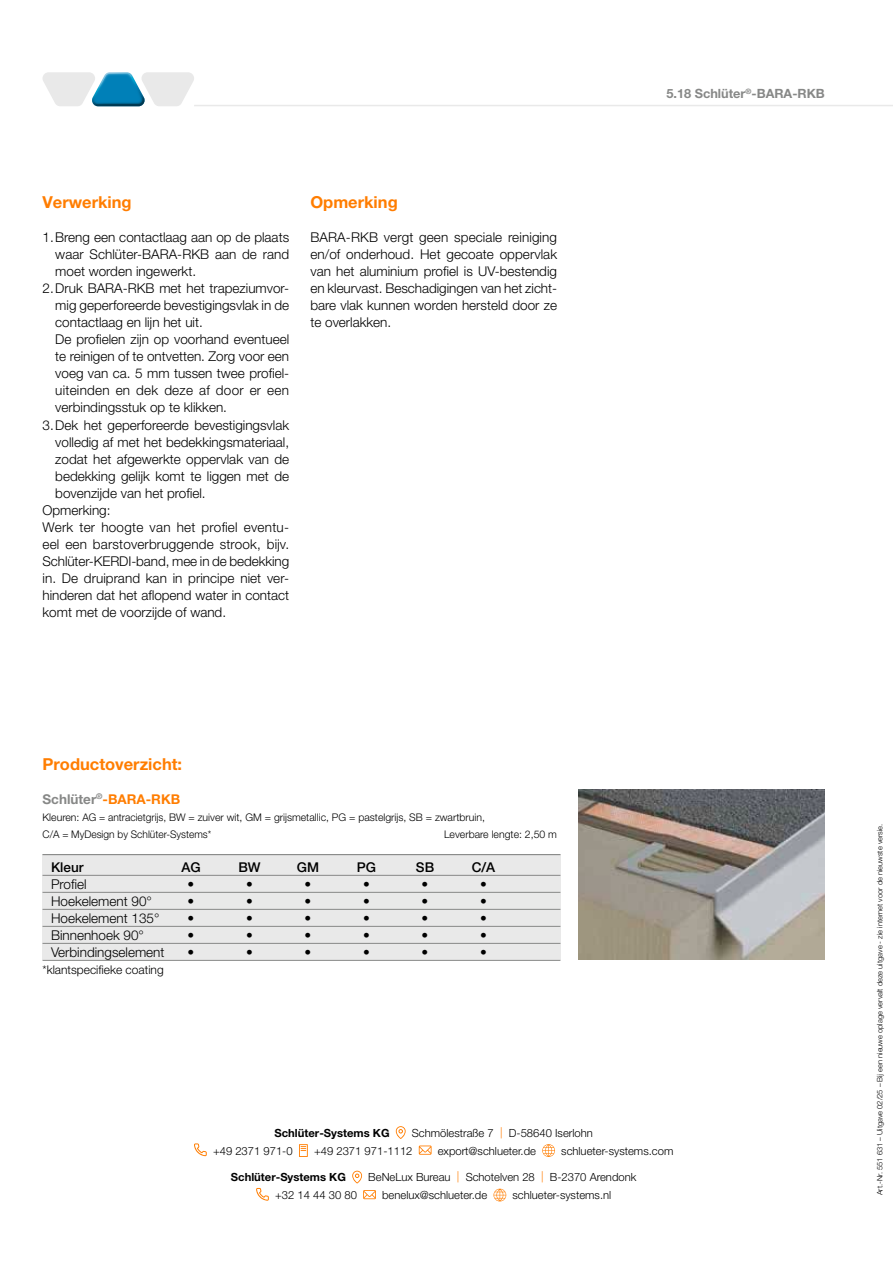
<style>
.page{position:relative;width:893px;height:1263px;background:#fff}
.page>*{position:absolute;margin:0;border:0;box-sizing:border-box;transform-origin:0 0}
.t1{font:700 16.5px "Helvetica Neue LT Pro";color:#ff7d00}
.t2{font:300 13.5px/17px "Helvetica Neue LT Pro";color:#000;text-align:justify}
.t3{font:300 13.5px "Helvetica Neue LT Pro";letter-spacing:.02em;color:#000}
.t4{font:700 13.5px "Helvetica Neue LT Pro";color:#ff7d00}
.t5{font:500 13.5px "Helvetica Neue LT Pro";color:#000}
.t6{font:700 12.75px "Helvetica Neue LT Pro";color:#878887}
.t7{font:300 12px "Helvetica Neue LT Pro";color:#000}
.t8{font:300 11.25px "Helvetica Neue LT Pro";color:#000}
.t9{font:700 11.25px "Helvetica Neue LT Pro";color:#000}
.t10{font:300 10.5px/17px "Helvetica Neue LT Pro";color:#000}
.t11{font:300 7.5px "Helvetica Neue LT Pro";color:#000}
.s1{color:#878887}
.s2{color:#ff7d00}
</style>
<div class="page">
<hr style="left:194px;top:105px;width:699px;height:1px;background:#e9e9e9">
<svg style="left:43px;top:72px;width:151px;height:34px"></svg>
<svg style="left:396px;top:1126px;width:10px;height:13px"></svg>
<svg style="left:194px;top:1143px;width:13px;height:13px"></svg>
<svg style="left:299px;top:1144px;width:9px;height:13px"></svg>
<svg style="left:419px;top:1145px;width:13px;height:10px"></svg>
<svg style="left:542px;top:1144px;width:13px;height:13px"></svg>
<svg style="left:352px;top:1171px;width:10px;height:12px"></svg>
<svg style="left:256px;top:1188px;width:13px;height:13px"></svg>
<svg style="left:363px;top:1190px;width:13px;height:9px"></svg>
<svg style="left:493px;top:1189px;width:13px;height:12px"></svg>
<img style="left:578px;top:789px;width:247px;height:170px">
<div style="left:43px;top:854px;width:518px;height:105px;background:#e9e9e9"></div>
<hr style="left:43px;top:854px;width:517px;height:1px;background:#878887">
<hr style="left:43px;top:875px;width:517px;height:1px;background:#878887">
<hr style="left:43px;top:892px;width:517px;height:1px;background:#878887">
<hr style="left:43px;top:909px;width:517px;height:1px;background:#878887">
<hr style="left:43px;top:926px;width:517px;height:1px;background:#878887">
<hr style="left:43px;top:943px;width:517px;height:1px;background:#878887">
<hr style="left:43px;top:960px;width:517px;height:1px;background:#878887">
<p class="t1" style="left:43px;top:192px;width:91px">Verwerking</p>
<p class="t2" style="left:43px;top:229px;width:248px">1.Breng een contactlaag aan op de plaats</p>
<p class="t2" style="left:55px;top:246px;width:235px">waar Schlüter-BARA-RKB aan de rand</p>
<p class="t2" style="left:55px;top:263px;width:142px">moet worden ingewerkt.</p>
<p class="t2" style="left:43px;top:280px;width:248px">2.Druk BARA-RKB met het trapeziumvor-</p>
<p class="t2" style="left:55px;top:297px;width:235px">mig geperforeerde bevestigingsvlak in de</p>
<p class="t2" style="left:55px;top:314px;width:149px">contactlaag en lijn het uit.</p>
<p class="t2" style="left:55px;top:331px;width:235px">De profielen zijn op voorhand eventueel</p>
<p class="t2" style="left:55px;top:348px;width:235px">te reinigen of te ontvetten. Zorg voor een</p>
<p class="t2" style="left:55px;top:365px;width:235px">voeg van ca. 5 mm tussen twee profiel-</p>
<p class="t2" style="left:55px;top:382px;width:235px">uiteinden en dek deze af door er een</p>
<p class="t2" style="left:55px;top:399px;width:173px">verbindingsstuk op te klikken.</p>
<p class="t2" style="left:43px;top:416px;width:248px">3.Dek het geperforeerde bevestigingsvlak</p>
<p class="t2" style="left:55px;top:433px;width:235px">volledig af met het bedekkingsmateriaal,</p>
<p class="t2" style="left:55px;top:450px;width:235px">zodat het afgewerkte oppervlak van de</p>
<p class="t2" style="left:55px;top:467px;width:235px">bedekking gelijk komt te liggen met de</p>
<p class="t2" style="left:55px;top:484px;width:152px">bovenzijde van het profiel.</p>
<p class="t2" style="left:43px;top:501px;width:70px">Opmerking:</p>
<p class="t3" style="left:43px;top:518px;width:248px">Werk ter hoogte van het profiel eventu-</p>
<p class="t2" style="left:43px;top:535px;width:248px">eel een barstoverbruggende strook, bijv.</p>
<p class="t2" style="left:43px;top:552px;width:248px">Schlüter-KERDI-band, mee in de bedekking</p>
<p class="t2" style="left:43px;top:569px;width:248px">in. De druiprand kan in principe niet ver-</p>
<p class="t2" style="left:43px;top:586px;width:248px">hinderen dat het aflopend water in contact</p>
<p class="t2" style="left:43px;top:603px;width:185px">komt met de voorzijde of wand.</p>
<p class="t1" style="left:310px;top:192px;width:89px">Opmerking</p>
<p class="t2" style="left:310px;top:229px;width:248px">BARA-RKB vergt geen speciale reiniging en/of onderhoud. Het gecoate oppervlak van het aluminium profiel is UV-bestendig en kleurvast. Beschadigingen van het zicht&shy;bare vlak kunnen worden hersteld door ze te overlakken.</p>
<p class="t6" style="left:666px;top:86px;width:160px">5.18 Schlüter<sup>®</sup>-BARA-RKB</p>
<p class="t1" style="left:43px;top:754px;width:141px">Productoverzicht:</p>
<p class="t4" style="left:43px;top:790px;width:139px"><span class="s1">Schlüter</span><sup>®</sup>-BARA-RKB</p>
<p class="t10" style="left:43px;top:808px;width:444px">Kleuren: AG = antracietgrijs, BW = zuiver wit, GM = grijsmetallic, PG = pastelgrijs, SB = zwartbruin,<br>C/A = MyDesign by Schlüter-Systems*</p>
<p class="t10" style="left:444px;top:825px;width:115px">Leverbare lengte: 2,50 m</p>
<p class="t5" style="left:51px;top:859px;width:34px">Kleur</p>
<p class="t5" style="left:181px;top:859px;width:21px">AG</p>
<p class="t5" style="left:238px;top:859px;width:24px">BW</p>
<p class="t5" style="left:297px;top:859px;width:24px">GM</p>
<p class="t5" style="left:357px;top:859px;width:21px">PG</p>
<p class="t5" style="left:416px;top:859px;width:20px">SB</p>
<p class="t5" style="left:472px;top:859px;width:25px">C/A</p>
<p class="t2" style="left:51px;top:875px;width:37px">Profiel</p>
<p class="t2" style="left:188px;top:875px;width:8px">•</p>
<p class="t2" style="left:246px;top:875px;width:8px">•</p>
<p class="t2" style="left:305px;top:875px;width:8px">•</p>
<p class="t2" style="left:363px;top:875px;width:8px">•</p>
<p class="t2" style="left:422px;top:875px;width:8px">•</p>
<p class="t2" style="left:480px;top:875px;width:8px">•</p>
<p class="t2" style="left:51px;top:892px;width:102px">Hoekelement 90°</p>
<p class="t2" style="left:188px;top:892px;width:8px">•</p>
<p class="t2" style="left:246px;top:892px;width:8px">•</p>
<p class="t2" style="left:305px;top:892px;width:8px">•</p>
<p class="t2" style="left:363px;top:892px;width:8px">•</p>
<p class="t2" style="left:422px;top:892px;width:8px">•</p>
<p class="t2" style="left:480px;top:892px;width:8px">•</p>
<p class="t2" style="left:51px;top:909px;width:110px">Hoekelement 135°</p>
<p class="t2" style="left:188px;top:909px;width:8px">•</p>
<p class="t2" style="left:246px;top:909px;width:8px">•</p>
<p class="t2" style="left:305px;top:909px;width:8px">•</p>
<p class="t2" style="left:363px;top:909px;width:8px">•</p>
<p class="t2" style="left:422px;top:909px;width:8px">•</p>
<p class="t2" style="left:480px;top:909px;width:8px">•</p>
<p class="t2" style="left:51px;top:926px;width:94px">Binnenhoek 90°</p>
<p class="t2" style="left:188px;top:926px;width:8px">•</p>
<p class="t2" style="left:246px;top:926px;width:8px">•</p>
<p class="t2" style="left:305px;top:926px;width:8px">•</p>
<p class="t2" style="left:363px;top:926px;width:8px">•</p>
<p class="t2" style="left:422px;top:926px;width:8px">•</p>
<p class="t2" style="left:480px;top:926px;width:8px">•</p>
<p class="t2" style="left:51px;top:943px;width:115px">Verbindingselement</p>
<p class="t2" style="left:188px;top:943px;width:8px">•</p>
<p class="t2" style="left:246px;top:943px;width:8px">•</p>
<p class="t2" style="left:305px;top:943px;width:8px">•</p>
<p class="t2" style="left:363px;top:943px;width:8px">•</p>
<p class="t2" style="left:422px;top:943px;width:8px">•</p>
<p class="t2" style="left:480px;top:943px;width:8px">•</p>
<p class="t7" style="left:43px;top:962px;width:123px">*klantspecifieke coating</p>
<p class="t9" style="left:275px;top:1126px;width:116px">Schlüter-Systems KG</p>
<p class="t8" style="left:412px;top:1126px;width:182px">Schmölestraße 7 <span class="s2">|</span> D-58640 Iserlohn</p>
<p class="t8" style="left:213px;top:1144px;width:81px">+49 2371 971-0</p>
<p class="t8" style="left:314px;top:1144px;width:100px">+49 2371 971-1112</p>
<p class="t8" style="left:438px;top:1144px;width:100px">export@schlueter.de</p>
<p class="t8" style="left:561px;top:1144px;width:114px">schlueter-systems.com</p>
<p class="t9" style="left:231px;top:1170px;width:116px">Schlüter-Systems KG</p>
<p class="t8" style="left:368px;top:1170px;width:270px">BeNeLux Bureau <span class="s2">|</span> Schotelven 28 <span class="s2">|</span> B-2370 Arendonk</p>
<p class="t8" style="left:275px;top:1188px;width:83px">+32 14 44 30 80</p>
<p class="t8" style="left:382px;top:1188px;width:107px">benelux@schlueter.de</p>
<p class="t8" style="left:512px;top:1188px;width:100px">schlueter-systems.nl</p>
<p class="t11" style="left:875px;top:1195px;width:373px;rotate:-90deg">Art.-Nr. 551 631 – Uitgave 02/25 – Bij een nieuwe oplage vervalt deze uitgave - zie internet voor de nieuwste versie.</p>
</div>
